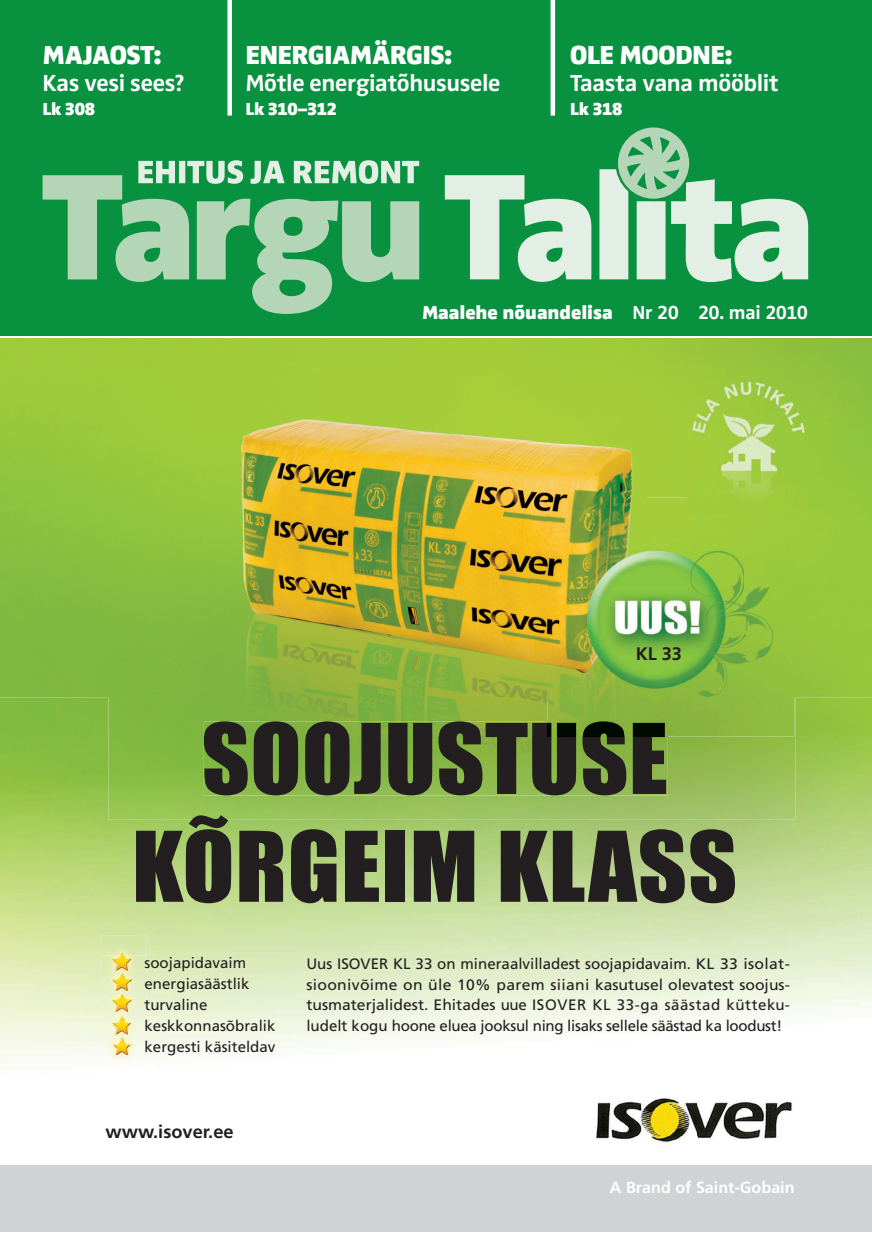
<style>
.page{position:relative;width:872px;height:1234px;background:#fff}
.page>*{position:absolute;margin:0;border:0;box-sizing:border-box;transform-origin:0 0}
.t1{font:89.85px/107.7px "Impact";letter-spacing:.005em;color:#231f20;text-align:center;scale:1.04 1}
.t2{font:900 27px "Zwo Pro";letter-spacing:-.025em;color:#fff}
.t3{font:700 24px "Zwo Pro";letter-spacing:-.015em;color:#fff}
.t4{font:900 19.5px "Zwo Pro";letter-spacing:-.005em;color:#fff}
.t5{font:700 18.3px "Frutiger LT Std";color:#231f20}
.t6{font:700 18.15px "Frutiger LT Std";color:#231f20}
.t7{font:900 18px "Zwo Pro";letter-spacing:-.02em;color:#fff}
.t8{font:700 16.2px "Frutiger LT Std";color:#fff}
.t9{font:15.15px/21.1px "Frutiger LT Std";color:#231f20;text-align:justify}
.s1{font-weight:700}
</style>
<div class="page">
<div style="left:0;top:0;width:872px;height:335px;background:#089240"></div>
<div style="left:550px;top:0;width:5px;height:116px;background:#fff"></div>
<div style="left:227px;top:0;width:5px;height:116px;background:#fff"></div>
<svg style="left:43px;top:175px;width:376px;height:139px"></svg>
<svg style="left:445px;top:127px;width:363px;height:155px"></svg>
<svg style="left:138px;top:160px;width:281px;height:24px"></svg>
<img style="left:0;top:338px;width:872px;height:359px">
<img style="left:0;top:697px;width:136px;height:367px">
<img style="left:767px;top:697px;width:105px;height:321px">
<img style="left:136px;top:819px;width:631px;height:239px">
<img style="left:108px;top:338px;width:423px;height:359px">
<img style="left:531px;top:338px;width:158px;height:200px">
<div style="left:689px;top:338px;width:106px;height:29px;background:#95c33c"></div>
<img style="left:745px;top:513px;width:50px;height:184px">
<img style="left:531px;top:538px;width:16px;height:159px">
<img style="left:108px;top:697px;width:687px;height:122px">
<img style="left:204px;top:721px;width:464px;height:74px">
<img style="left:596px;top:1098px;width:196px;height:45px">
<div style="left:0;top:1165px;width:872px;height:66px;background:#d1d2d4"></div>
<img style="left:759px;top:367px;width:72px;height:146px">
<img style="left:687px;top:367px;width:72px;height:130px">
<img style="left:100px;top:935px;width:47px;height:20px">
<img style="left:100px;top:955px;width:47px;height:21px">
<img style="left:100px;top:980px;width:47px;height:18px">
<img style="left:100px;top:976px;width:47px;height:4px">
<img style="left:100px;top:1001px;width:47px;height:18px">
<img style="left:100px;top:998px;width:47px;height:3px">
<img style="left:100px;top:1044px;width:47px;height:20px">
<img style="left:100px;top:1022px;width:47px;height:22px">
<img style="left:100px;top:1019px;width:47px;height:3px">
<img style="left:547px;top:497px;width:198px;height:200px">
<img style="left:547px;top:697px;width:247px;height:39px">
<div style="left:687px;top:497px;width:107px;height:16px;background:#9fcb3a"></div>
<img style="left:547px;top:721px;width:121px;height:15px">
<h2 class="t2" style="left:43px;top:39px;width:120px">MAJAOST:</h2>
<h3 class="t3" style="left:43px;top:69px;width:144px">Kas vesi sees?</h3>
<p class="t7" style="left:43px;top:99px;width:54px">Lk 308</p>
<h2 class="t2" style="left:245px;top:39px;width:208px">ENERGIAMÄRGIS:</h2>
<h3 class="t3" style="left:245px;top:69px;width:256px">Mõtle energiatõhususele</h3>
<p class="t7" style="left:245px;top:99px;width:93px">Lk 310–312</p>
<h2 class="t2" style="left:570px;top:39px;width:164px">OLE MOODNE:</h2>
<h3 class="t3" style="left:570px;top:69px;width:210px">Taasta vana mööblit</h3>
<p class="t7" style="left:570px;top:99px;width:54px">Lk 318</p>
<p class="t4" style="left:422px;top:301px;width:388px">Maalehe nõuandelisa <span class="s1">Nr 20 20. mai 2010</span></p>
<p class="t6" style="left:635px;top:642px;width:48px">KL 33</p>
<h1 class="t1" style="left:132px;top:702px;width:583px">SOOJUSTUSE<br>KÕRGEIM KLASS</h1>
<p class="t9" style="left:145px;top:951px;width:132px;text-align:left">soojapidavaim energiasäästlik turvaline keskkonnasõbralik kergesti käsiteldav</p>
<p class="t5" style="left:106px;top:1120px;width:130px">www.isover.ee</p>
<p class="t9" style="left:306px;top:953px;width:485px;line-height:20.7px">Uus ISOVER KL 33 on mineraalvilladest soojapidavaim. KL 33 isolat&shy;sioonivõime on üle 10% parem siiani kasutusel olevatest soojus&shy;tusmaterjalidest. Ehitades uue ISOVER KL 33-ga säästad kütteku&shy;ludelt kogu hoone eluea jooksul ning lisaks sellele säästad ka loodust!</p>
<p class="t8" style="left:610px;top:1177px;width:186px">A Brand of Saint-Gobain</p>
</div>
